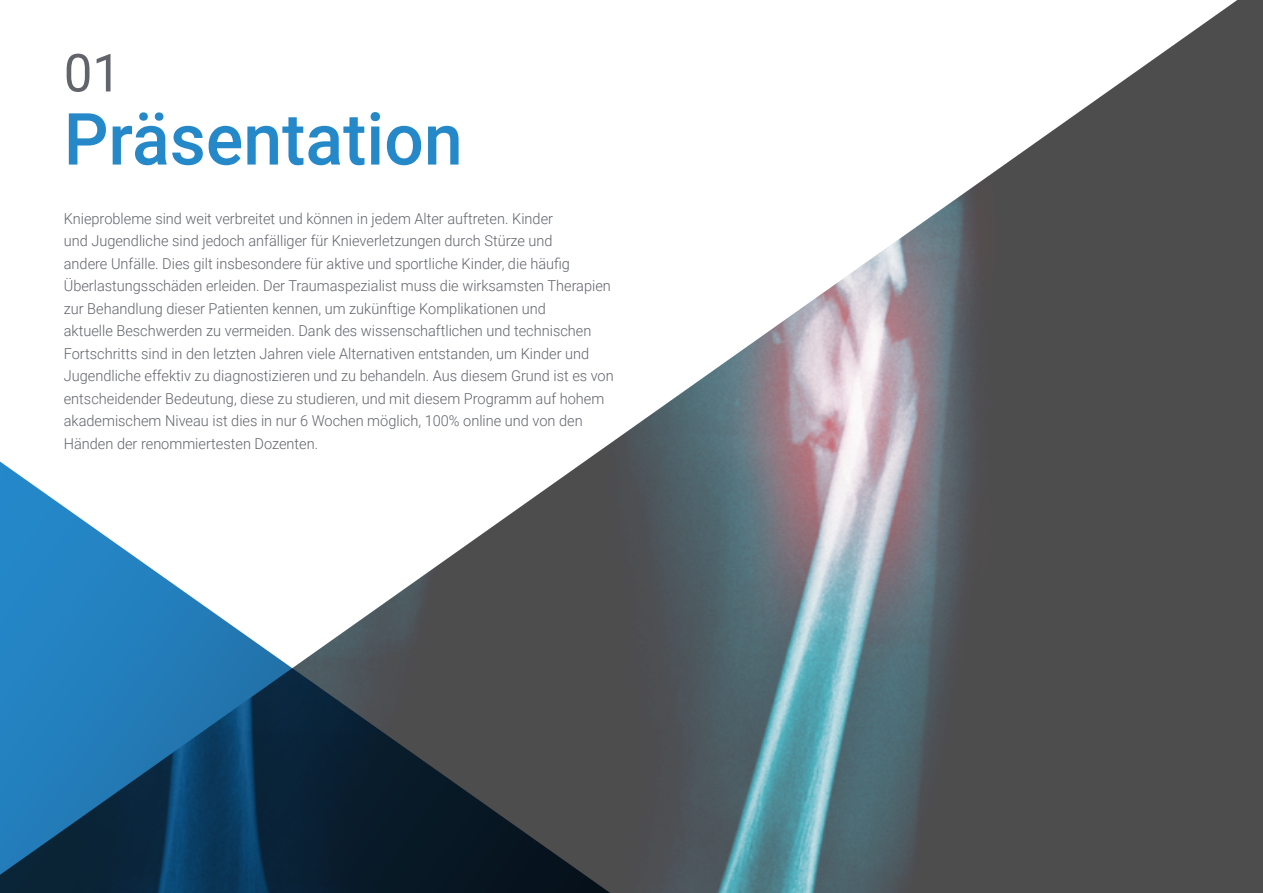
<style>
.page{position:relative;width:1263px;height:893px;background:#fff}
.page>*{position:absolute;margin:0;border:0;box-sizing:border-box;transform-origin:0 0}
.t1{font:500 72px "Roboto";color:#2488c9}
.t2{font:52.5px "Roboto";color:#61646a}
.t3{font:300 15px/22.5px "Roboto";color:#61646a}
</style>
<div class="page">
<img style="left:606px;top:0;width:657px;height:893px">
<svg style="left:0;top:446px;width:640px;height:447px"></svg>
<h2 class="t2" style="left:64px;top:36px;width:59px">01</h2>
<h1 class="t1" style="left:64px;top:89px;width:400px">Präsentation</h1>
<p class="t3" style="left:64px;top:207px;width:551px">Knieprobleme sind weit verbreitet und können in jedem Alter auftreten. Kinder<br>und Jugendliche sind jedoch anfälliger für Knieverletzungen durch Stürze und<br>andere Unfälle. Dies gilt insbesondere für aktive und sportliche Kinder, die häufig Überlastungsschäden erleiden. Der Traumaspezialist muss die wirksamsten Therapien zur Behandlung dieser Patienten kennen, um zukünftige Komplikationen und<br>aktuelle Beschwerden zu vermeiden. Dank des wissenschaftlichen und technischen Fortschritts sind in den letzten Jahren viele Alternativen entstanden, um Kinder und Jugendliche effektiv zu diagnostizieren und zu behandeln. Aus diesem Grund ist es von entscheidender Bedeutung, diese zu studieren, und mit diesem Programm auf hohem akademischem Niveau ist dies in nur 6 Wochen möglich, 100% online und von den Händen der renommiertesten Dozenten.</p>
</div>
